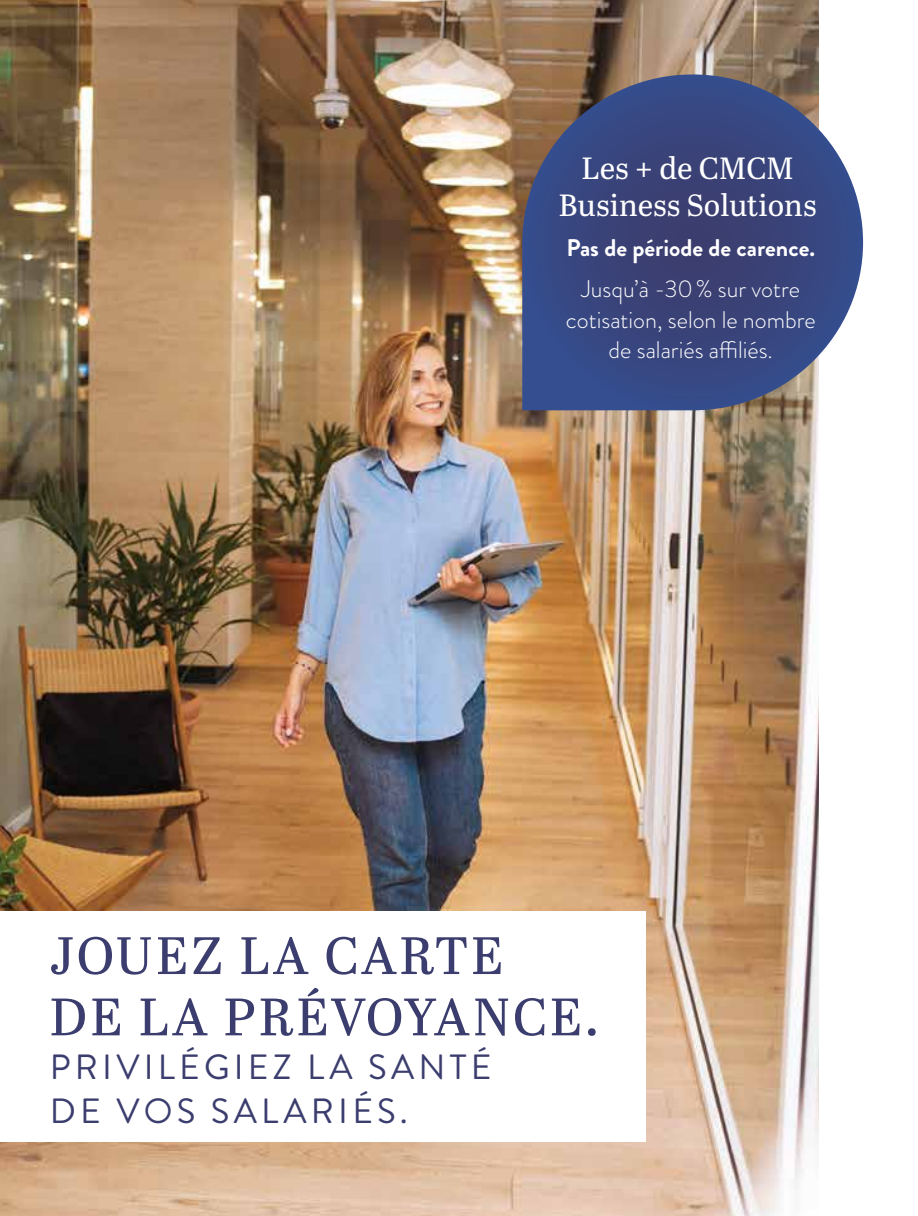
<style>
.page{position:relative;width:918px;height:1216px;background:#fff}
.page>*{position:absolute;margin:0;border:0;box-sizing:border-box;transform-origin:0 0}
.t1{font:52.5px/61.2px "Abril Text";letter-spacing:.05em;color:#3b3d6e}
.t2{font:35px/43.8px "Brandon Grotesque";letter-spacing:.12em;color:#3b3d6e}
.t3{font:30.62px/37.1px "Abril Text";color:#fff;text-align:center}
.t4{font:300 24.15px/30.6px "Brandon Grotesque";color:#fff;text-align:center}
.t5{font:700 24.15px "Brandon Grotesque";color:#fff}
</style>
<div class="page">
<img style="left:0;top:0;width:819px;height:1215px">
<div style="left:0;top:910px;width:645px;height:231px;background:#fff"></div>
<svg style="left:522px;top:74px;width:341px;height:336px;background:#4d5784"></svg>
<p class="t3" style="left:559px;top:148px;width:259px">Les + de CMCM<br>Business Solutions</p>
<p class="t5" style="left:566px;top:231px;width:250px">Pas de période de carence.</p>
<p class="t4" style="left:566px;top:273px;width:251px">Jusqu’à -30% sur votre cotisation, selon le nombre de salariés affiliés.</p>
<h1 class="t1" style="left:50px;top:922px;width:551px">JOUEZ LA CARTE<br>DE LA PRÉVOYANCE.</h1>
<h2 class="t2" style="left:50px;top:1045px;width:443px">PRIVILÉGIEZ LA SANTÉ<br>DE VOS SALARIÉS.</h2>
</div>
